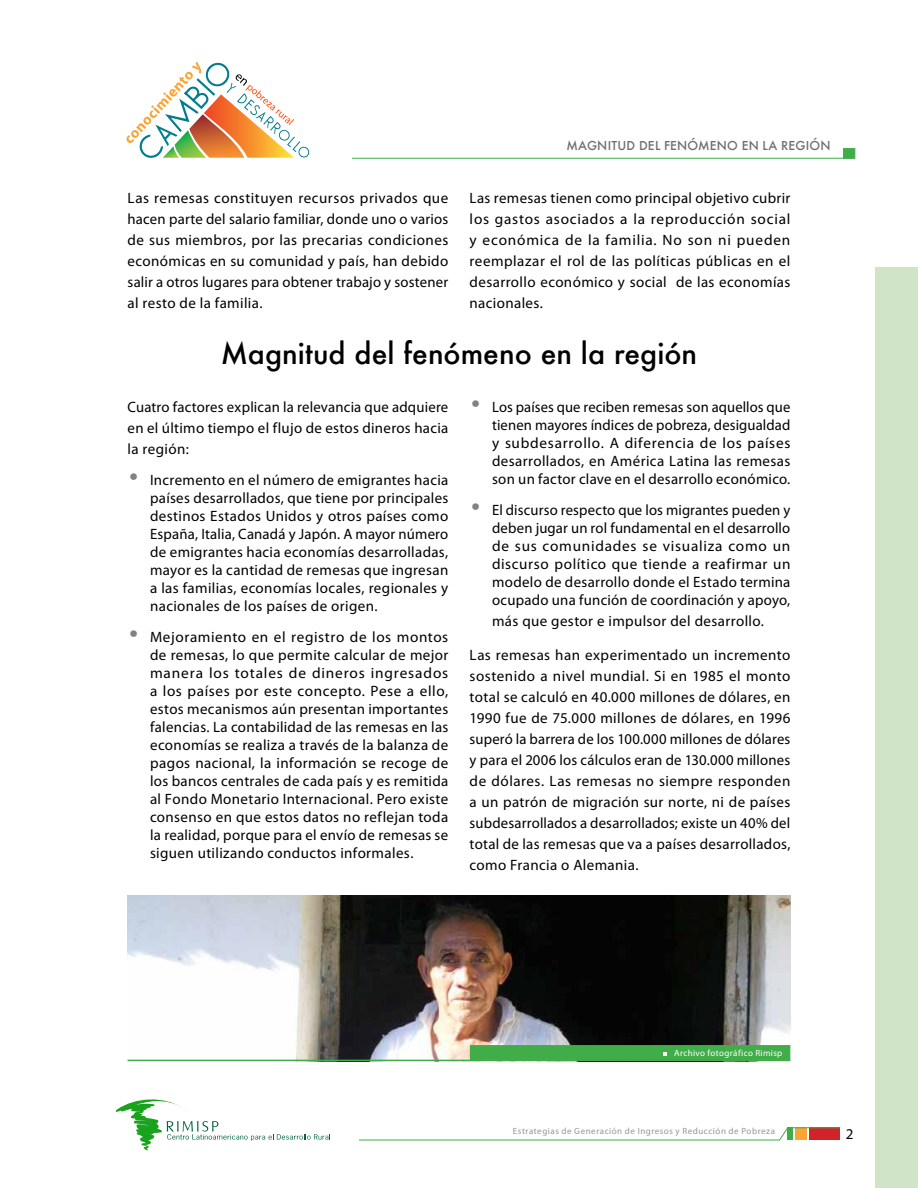
<style>
.page{position:relative;width:918px;height:1188px;background:#fff}
.page>*{position:absolute;margin:0;border:0;box-sizing:border-box;transform-origin:0 0}
.t1{font:500 28.5px "Futura";color:#000}
.t2{font:15px/18px "Myriad Pro";letter-spacing:.02em;color:#000;text-align:justify}
.t3{font:500 12px "Futura";letter-spacing:.02em;color:#6d6e71}
.t4{font:9px "Myriad Pro";letter-spacing:.06em;color:#939598}
.t5{font:9px "Myriad Pro";letter-spacing:.04em;color:#fff}
.s1{font-style:italic;font-size:31.5px;color:#808285}
</style>
<div class="page">
<svg style="left:359px;top:1127px;width:482px;height:14px"></svg>
<svg style="left:126px;top:62px;width:183px;height:96px"></svg>
<svg style="left:115px;top:1099px;width:215px;height:51px"></svg>
<hr style="left:352px;top:158px;width:503px;height:1px;background:#41ad49">
<div style="left:843px;top:148px;width:12px;height:11px;background:#41ad49;border:1px solid #41ad49"></div>
<div style="left:876px;top:268px;width:42px;height:920px;background:#d0e4c8"></div>
<img style="left:128px;top:895px;width:662px;height:165px">
<div style="left:470px;top:1045px;width:320px;height:15px;background:#41ad49"></div>
<svg style="left:663px;top:1052px;width:4px;height:3px"></svg>
<hr style="left:128px;top:1060px;width:662px;height:1px;background:#41ad49">
<p class="t3" style="left:566px;top:137px;width:266px">MAGNITUD DEL FENÓMENO EN LA REGIÓN</p>
<p class="t2" style="left:128px;top:187px;width:322px;line-height:21px">Las remesas constituyen recursos privados que hacen parte del salario familiar, donde uno o varios de sus miembros, por las precarias condiciones económicas en su comunidad y país, han debido salir a otros lugares para obtener trabajo y sostener al resto de la familia.</p>
<p class="t2" style="left:470px;top:187px;width:322px;line-height:21px">Las remesas tienen como principal objetivo cubrir los gastos asociados a la reproducción social y económica de la familia. No son ni pueden reemplazar el rol de las políticas públicas en el desarrollo económico y social de las economías nacionales.</p>
<h1 class="t1" style="left:221px;top:334px;width:478px">Magnitud del fenómeno en la región</h1>
<p class="t2" style="left:128px;top:396px;width:322px;line-height:21px">Cuatro factores explican la relevancia que adquiere en el último tiempo el flujo de estos dineros hacia la región:</p>
<p class="t2" style="left:150px;top:471px;width:300px;text-indent:-21px"><span class="s1">•</span> Incremento en el número de emigrantes hacia países desarrollados, que tiene por principales destinos Estados Unidos y otros países como España, Italia, Canadá y Japón. A mayor número de emigrantes hacia economías desarrolladas, mayor es la cantidad de remesas que ingresan a las familias, economías locales, regionales y nacionales de los países de origen.</p>
<p class="t2" style="left:150px;top:627px;width:300px;text-indent:-21px"><span class="s1">•</span> Mejoramiento en el registro de los montos de remesas, lo que permite calcular de mejor manera los totales de dineros ingresados a los países por este concepto. Pese a ello, estos mecanismos aún presentan importantes falencias. La contabilidad de las remesas en las economías se realiza a través de la balanza de pagos nacional, la información se recoge de los bancos centrales de cada país y es remitida al Fondo Monetario Internacional. Pero existe consenso en que estos datos no reflejan toda la realidad, porque para el envío de remesas se siguen utilizando conductos informales.</p>
<p class="t2" style="left:492px;top:398px;width:300px;text-indent:-21px"><span class="s1">•</span> Los países que reciben remesas son aquellos que tienen mayores índices de pobreza, desigualdad y subdesarrollo. A diferencia de los países desarrollados, en América Latina las remesas son un factor clave en el desarrollo económico.</p>
<p class="t2" style="left:492px;top:501px;width:300px;text-indent:-21px"><span class="s1">•</span> El discurso respecto que los migrantes pueden y deben jugar un rol fundamental en el desarrollo de sus comunidades se visualiza como un discurso político que tiende a reafirmar un modelo de desarrollo donde el Estado termina ocupado una función de coordinación y apoyo,</p>
<p class="t2" style="left:492px;top:612px;width:273px">más que gestor e impulsor del desarrollo.</p>
<p class="t2" style="left:470px;top:644px;width:322px;line-height:21px">Las remesas han experimentado un incremento sostenido a nivel mundial. Si en 1985 el monto total se calculó en 40.000 millones de dólares, en 1990 fue de 75.000 millones de dólares, en 1996 superó la barrera de los 100.000 millones de dólares y para el 2006 los cálculos eran de 130.000 millones de dólares. Las remesas no siempre responden a un patrón de migración sur norte, ni de países subdesarrollados a desarrollados; existe un 40% del total de las remesas que va a países desarrollados, como Francia o Alemania.</p>
<p class="t5" style="left:674px;top:1048px;width:110px">Archivo fotográfico Rimisp</p>
<p class="t4" style="left:513px;top:1125px;width:264px">Estrategias de Generación de Ingresos y Reducción de Pobreza</p>
<p class="t2" style="left:846px;top:1125px;width:9px">2</p>
</div>
